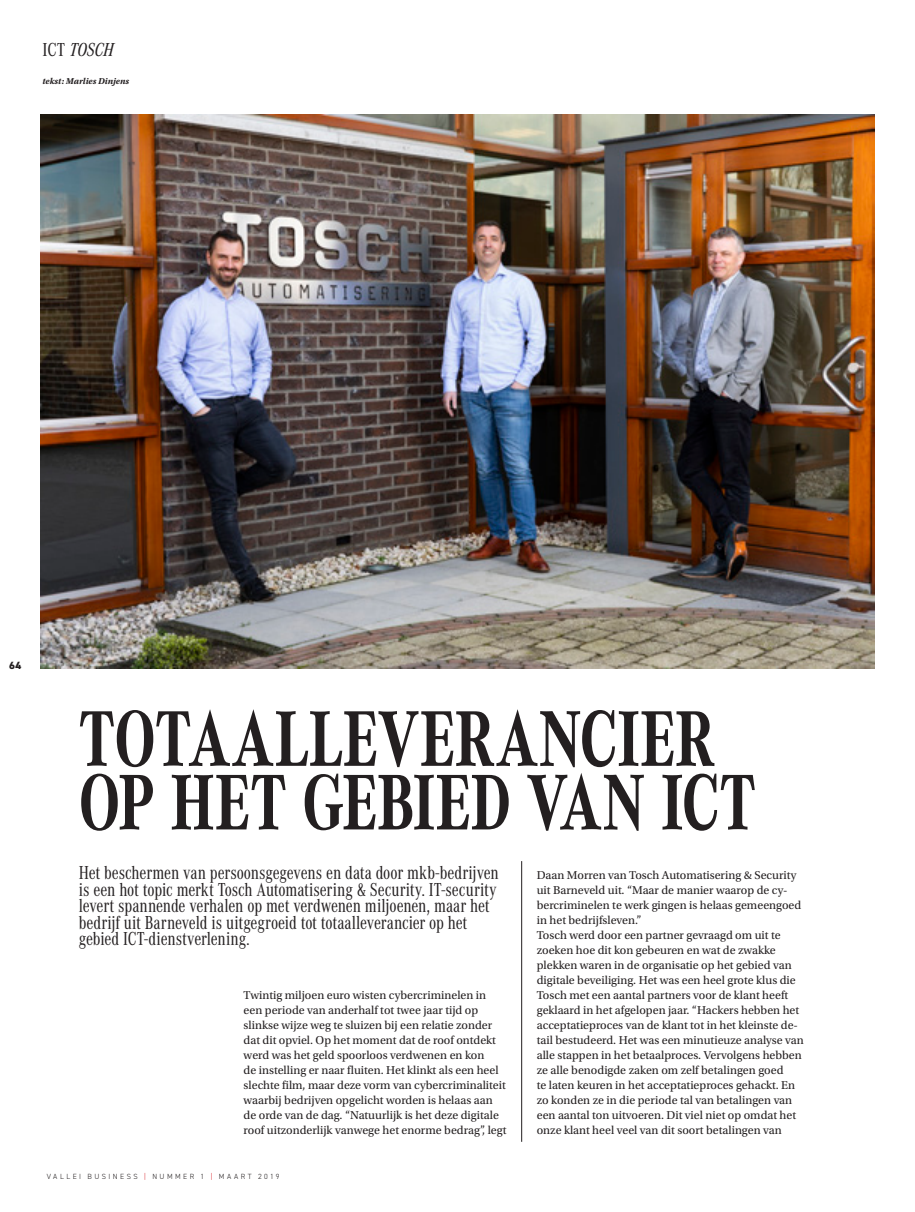
<style>
.page{position:relative;width:915px;height:1212px;background:#fff}
.page>*{position:absolute;margin:0;border:0;box-sizing:border-box;transform-origin:0 0}
.hoofdkop_corporate{font:700 81.75px/63.6px "Corporate A Cond Pro";letter-spacing:-.01em;color:#231f20;scale:.95 1}
.intro_corperate{font:19.5px/16.5px "Corporate A Cond Pro";letter-spacing:-.01em;color:#231f20;scale:.95 1}
.t1{font:italic 19.5px "Corporate A Cond Pro";color:#231f20}
.platte_tekst{font:12px/15px "Utopia Std";color:#231f20}
.t2{font:800 10.5px "DIN2014";color:#231f20}
.platte_tekst-2{font:italic 700 9px "Utopia Std";color:#231f20}
.t3{font:300 7.5px "DIN2014";letter-spacing:.325em;color:#231f20}
.s1{font-style:normal}
.s2{color:#d81c23}
</style>
<div class="page">
<img style="left:41px;top:114px;width:832px;height:555px">
<hr style="left:521px;top:861px;width:1px;height:281px;background:#231f20">
<p class="t1" style="left:43px;top:36px;width:72px"><span class="s1">ICT</span> TOSCH</p>
<p class="platte_tekst-2" style="left:43px;top:76px;width:88px">tekst: Marlies Dinjens</p>
<p class="t2" style="left:9px;top:658px;width:14px">64</p>
<p class="hoofdkop_corporate" style="left:79px;top:705px;width:714px">TOTAALLEVERANCIER<br>OP HET GEBIED VAN ICT</p>
<p class="intro_corperate" style="left:79px;top:864px;width:443px">Het beschermen van persoonsgegevens en data door mkb-bedrijven is een hot topic merkt Tosch Automatisering &amp; Security. IT-security levert spannende verhalen op met verdwenen miljoenen, maar het bedrijf uit Barneveld is uitgegroeid tot totaalleverancier op het gebied ICT-dienstverlening.</p>
<p class="platte_tekst" style="left:243px;top:988px;width:264px">Twintig miljoen euro wisten cybercriminelen in een periode van anderhalf tot twee jaar tijd op slinkse wijze weg te sluizen bij een relatie zonder dat dit opviel. Op het moment dat de roof ontdekt werd was het geld spoorloos verdwenen en kon<br>de instelling er naar fluiten. Het klinkt als een heel slechte film, maar deze vorm van cybercriminaliteit waarbij bedrijven opgelicht worden is helaas aan de orde van de dag. “Natuurlijk is het deze digitale roof uitzonderlijk vanwege het enorme bedrag”, legt</p>
<p class="t3" style="left:47px;top:1172px;width:234px">VALLEI BUSINESS <span class="s2">|</span> NUMMER 1 <span class="s2">|</span> MAART 2019</p>
<p class="platte_tekst" style="left:536px;top:868px;width:266px">Daan Morren van Tosch Automatisering &amp; Security uit Barneveld uit. “Maar de manier waarop de cy&shy;bercriminelen te werk gingen is helaas gemeengoed in het bedrijfsleven.”</p>
<p class="platte_tekst" style="left:536px;top:928px;width:268px">Tosch werd door een partner gevraagd om uit te zoeken hoe dit kon gebeuren en wat de zwakke plekken waren in de organisatie op het gebied van digitale beveiliging. Het was een heel grote klus die Tosch met een aantal partners voor de klant heeft geklaard in het afgelopen jaar. “Hackers hebben het acceptatieproces van de klant tot in het kleinste de&shy;tail bestudeerd. Het was een minutieuze analyse van alle stappen in het betaalproces. Vervolgens hebben ze alle benodigde zaken om zelf betalingen goed<br>te laten keuren in het acceptatieproces gehackt. En zo konden ze in die periode tal van betalingen van een aantal ton uitvoeren. Dit viel niet op omdat het onze klant heel veel van dit soort betalingen van</p>
</div>
